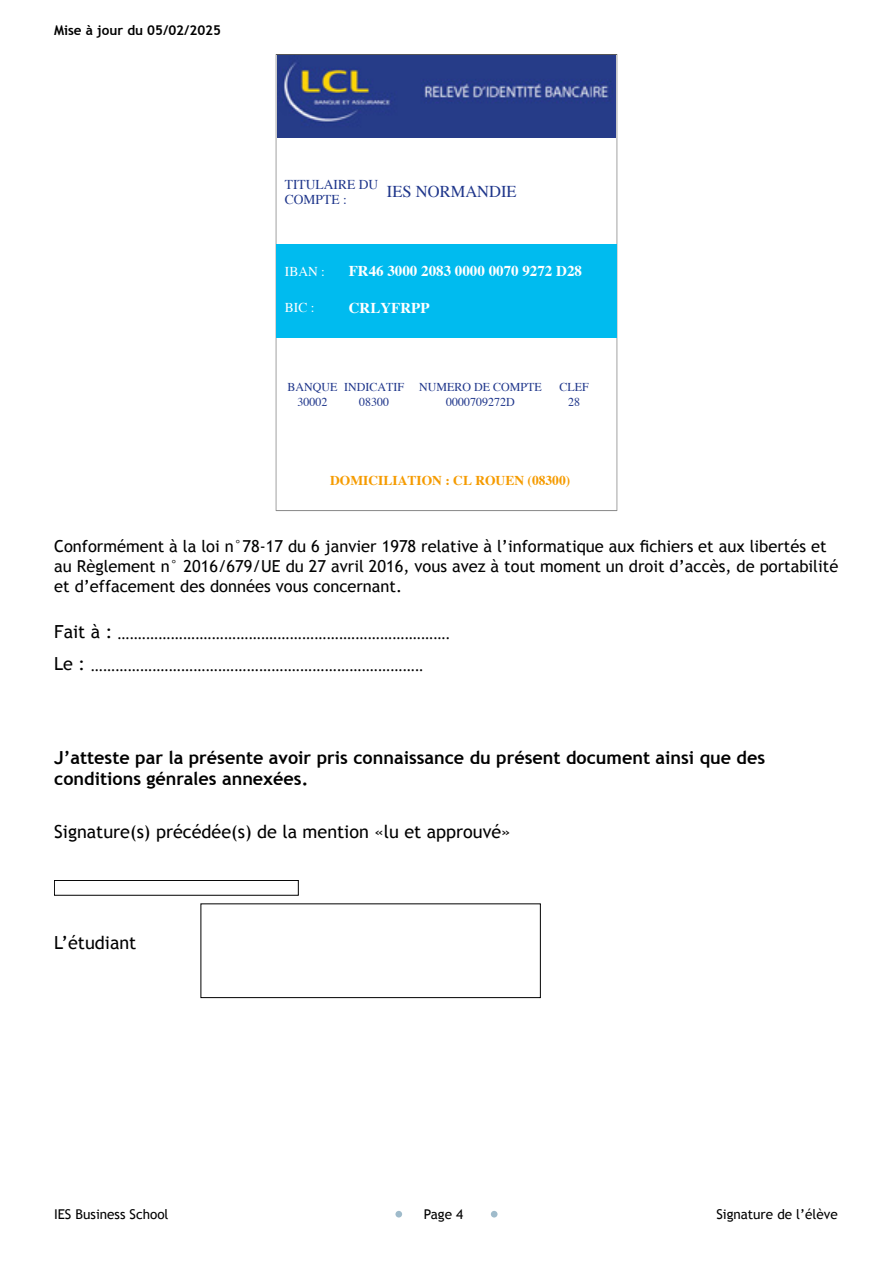
<style>
.page{position:relative;width:893px;height:1263px;background:#fff}
.page>*{position:absolute;margin:0;border:0;box-sizing:border-box;transform-origin:0 0}
.t1{font:18px/32px "Minion Pro";color:#000}
.t2{font:700 18px/21.6px "Trebuchet MS";color:#000}
.t3{font:18px "Trebuchet MS";color:#000}
.t4{font:16.5px/19.8px "Trebuchet MS";color:#000}
.t5{font:16.5px "Times";color:#1f368b}
.t6{font:700 15px "Times";color:#fff}
.t7{font:13.5px "Trebuchet MS";color:#000}
.t8{font:700 13.5px "Times";color:#f59b00}
.t9{font:700 13.5px "Trebuchet MS";color:#000}
.t10{font:13.5px/15px "Times";color:#1f368b}
.t11{font:13.5px "Times";color:#fff}
.t12{font:12px "Times";color:#1f368b}
.s1{font-family:"Trebuchet MS"}
</style>
<div class="page">
<svg style="left:276px;top:54px;width:342px;height:457px"></svg>
<img style="left:277px;top:56px;width:339px;height:82px">
<div style="left:276px;top:244px;width:341px;height:94px;background:#00bbef"></div>
<div style="left:201px;top:904px;width:340px;height:94px;border:1px solid #000"></div>
<div style="left:395px;top:1211px;width:7px;height:6px;background:#9fbbcb;border-radius:50%"></div>
<svg style="left:491px;top:1211px;width:6px;height:6px"></svg>
<div style="left:54px;top:880px;width:244px;height:15px;border:1px solid #000"></div>
<p class="t9" style="left:54px;top:25px;width:169px">Mise à jour du 05/02/2025</p>
<p class="t10" style="left:285px;top:178px;width:95px">TITULAIRE DU<br>COMPTE :</p>
<p class="t5" style="left:387px;top:186px;width:131px">IES NORMANDIE</p>
<p class="t11" style="left:285px;top:267px;width:42px">IBAN :</p>
<p class="t6" style="left:349px;top:266px;width:235px">FR46 3000 2083 0000 0070 9272 D28</p>
<p class="t11" style="left:285px;top:303px;width:31px">BIC :</p>
<p class="t6" style="left:349px;top:302px;width:82px">CRLYFRPP</p>
<p class="t12" style="left:288px;top:382px;width:256px">BANQUE INDICATIF NUMERO DE COMPTE</p>
<p class="t12" style="left:559px;top:382px;width:31px">CLEF</p>
<p class="t12" style="left:298px;top:397px;width:31px">30002</p>
<p class="t12" style="left:359px;top:397px;width:31px">08300</p>
<p class="t12" style="left:446px;top:397px;width:70px">0000709272D</p>
<p class="t12" style="left:568px;top:397px;width:13px">28</p>
<p class="t8" style="left:330px;top:475px;width:241px">DOMICILIATION : CL ROUEN (08300)</p>
<p class="t4" style="left:54px;top:537px;width:786px">Conformément à la loi n°78-17 du 6 janvier 1978 relative à l’informatique aux fichiers et aux libertés et au Règlement n° 2016/679/UE du 27 avril 2016, vous avez à tout moment un droit d’accès, de portabilité et d’effacement des données vous concernant.</p>
<p class="t1" style="left:54px;top:616px;width:397px"><span class="s1">Fait à :</span> .................................................................................<br><span class="s1">Le :</span> .................................................................................</p>
<p class="t2" style="left:54px;top:748px;width:712px">J’atteste par la présente avoir pris connaissance du présent document ainsi que des conditions génrales annexées.</p>
<p class="t3" style="left:54px;top:821px;width:458px">Signature(s) précédée(s) de la mention «lu et approuvé»</p>
<p class="t3" style="left:54px;top:934px;width:84px">L’étudiant</p>
<p class="t7" style="left:54px;top:1206px;width:116px">IES Business School</p>
<p class="t7" style="left:716px;top:1206px;width:123px">Signature de l’élève</p>
<p class="t7" style="left:424px;top:1208px;width:41px">Page 4</p>
</div>
